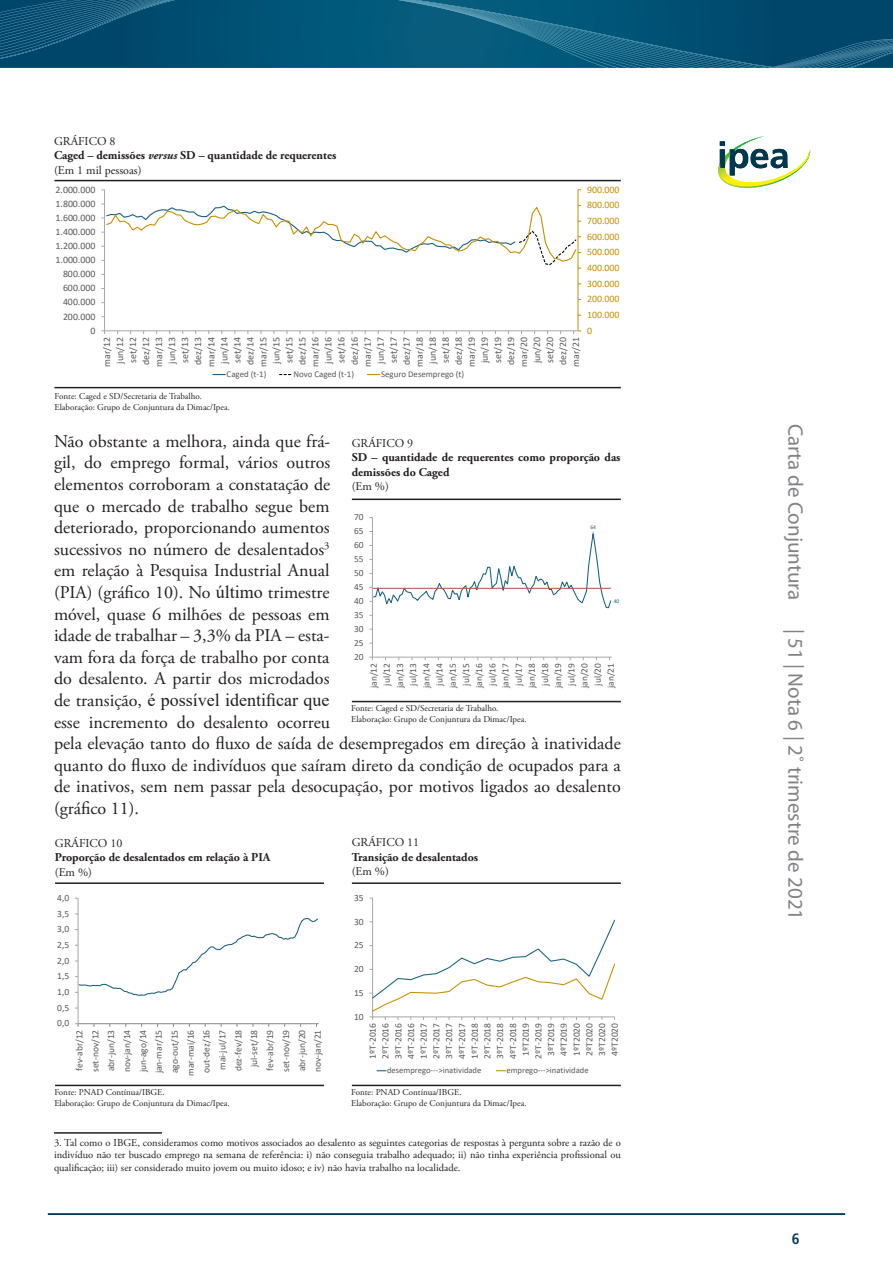
<style>
.page{position:relative;width:893px;height:1263px;background:#fff}
.page>*{position:absolute;margin:0;border:0;box-sizing:border-box;transform-origin:0 0}
.t1{font:21px "Myriad Pro";color:#808285}
.corpo_de_texto{font:18px/21.6px "Adobe Garamond Pro";color:#231f20}
.t2{font:700 condensed 15px "Frutiger LT Pro";color:#013d59}
.t3{font:700 12px/14.4px "Adobe Garamond Pro";color:#231f20}
.t4{font:12px "Adobe Garamond Pro";color:#231f20}
.t5{font:10.5px/12.6px "Adobe Garamond Pro";color:#231f20;text-align:justify}
.t6{font:9.9px/13px "Calibri";color:#595959;text-align:center}
.t7{font:9.9px "Calibri";color:#c59000}
.t8{font:9.6px/12.8px "Calibri";color:#595959;text-align:center}
.t9{font:9.45px/13.2px "Calibri";letter-spacing:-.005em;color:#595959;text-align:justify}
.t10{font:9px "Adobe Garamond Pro";color:#231f20}
.t11{font:8.85px "Calibri";color:#595959}
.t12{font:8.55px "Calibri";color:#595959}
.t13{font:5.7px "Calibri";color:#176180}
.s1{font-style:italic}
.s2{font-family:"Times New Roman"}
</style>
<div class="page">
<hr style="left:48px;top:1213px;width:797px;height:2px;background:#013d59">
<svg style="left:718px;top:136px;width:93px;height:52px"></svg>
<svg style="left:0;top:0;width:398px;height:68px;background:#045275"></svg>
<svg style="left:398px;top:0;width:495px;height:68px;background:#0a587a"></svg>
<hr style="left:54px;top:1132px;width:108px;height:2px;background:#231f20">
<hr style="left:54px;top:180px;width:567px;height:1px;background:#231f20">
<hr style="left:54px;top:387px;width:567px;height:1px;background:#231f20">
<hr style="left:578px;top:190px;width:1px;height:141px;background:#c59000">
<hr style="left:104px;top:190px;width:1px;height:141px;background:#a6a6a6">
<hr style="left:105px;top:331px;width:473px;height:1px;background:#a6a6a6">
<svg style="left:544px;top:230px;width:37px;height:39px"></svg>
<svg style="left:101px;top:204px;width:476px;height:58px"></svg>
<svg style="left:213px;top:374px;width:12px;height:1px"></svg>
<svg style="left:367px;top:374px;width:13px;height:1px"></svg>
<hr style="left:352px;top:701px;width:269px;height:1px;background:#231f20">
<hr style="left:352px;top:499px;width:269px;height:1px;background:#231f20">
<hr style="left:372px;top:518px;width:1px;height:139px;background:#a6a6a6">
<hr style="left:372px;top:657px;width:240px;height:1px;background:#a6a6a6">
<svg style="left:369px;top:531px;width:243px;height:78px"></svg>
<hr style="left:352px;top:1085px;width:269px;height:1px;background:#231f20">
<hr style="left:352px;top:882px;width:269px;height:2px;background:#231f20">
<hr style="left:372px;top:898px;width:1px;height:119px;background:#a6a6a6">
<svg style="left:370px;top:919px;width:245px;height:101px"></svg>
<hr style="left:55px;top:1085px;width:269px;height:1px;background:#231f20">
<hr style="left:55px;top:882px;width:269px;height:2px;background:#231f20">
<hr style="left:78px;top:898px;width:1px;height:126px;background:#a6a6a6">
<hr style="left:78px;top:1023px;width:241px;height:1px;background:#868686">
<svg style="left:75px;top:1023px;width:4px;height:4px"></svg>
<svg style="left:75px;top:914px;width:243px;height:82px"></svg>
<p class="t4" style="left:54px;top:134px;width:63px">GRÁFICO 8</p>
<p class="t3" style="left:54px;top:148px;width:284px">Caged – demissões <span class="s1">versus</span> SD – quantidade de requerentes</p>
<p class="t4" style="left:54px;top:163px;width:89px">(Em 1 mil pessoas)</p>
<p class="t6" style="left:56px;top:183px;width:41px">2.000.000</p>
<p class="t6" style="left:56px;top:197px;width:41px">1.800.000</p>
<p class="t6" style="left:56px;top:211px;width:41px">1.600.000</p>
<p class="t6" style="left:56px;top:225px;width:41px">1.400.000</p>
<p class="t6" style="left:56px;top:239px;width:41px">1.200.000</p>
<p class="t6" style="left:56px;top:253px;width:41px">1.000.000</p>
<p class="t6" style="left:63px;top:267px;width:34px">800.000</p>
<p class="t6" style="left:63px;top:281px;width:34px">600.000</p>
<p class="t6" style="left:63px;top:295px;width:34px">400.000</p>
<p class="t6" style="left:63px;top:309px;width:34px">200.000</p>
<p class="t6" style="left:90px;top:324px;width:6px">0</p>
<p class="t7" style="left:587px;top:182px;width:34px">900.000</p>
<p class="t7" style="left:587px;top:198px;width:34px">800.000</p>
<p class="t7" style="left:587px;top:214px;width:34px">700.000</p>
<p class="t7" style="left:587px;top:229px;width:34px">600.000</p>
<p class="t7" style="left:587px;top:245px;width:34px">500.000</p>
<p class="t7" style="left:587px;top:261px;width:34px">400.000</p>
<p class="t7" style="left:587px;top:276px;width:34px">300.000</p>
<p class="t7" style="left:587px;top:292px;width:34px">200.000</p>
<p class="t7" style="left:587px;top:308px;width:34px">100.000</p>
<p class="t7" style="left:587px;top:323px;width:6px">0</p>
<p class="t6" style="left:100px;top:367px;width:31px;rotate:-90deg">mar/12 jun/12 set/12 dez/12 mar/13 jun/13 set/13 dez/13 mar/14 jun/14 set/14 dez/14 mar/15 jun/15 set/15 dez/15 mar/16 jun/16 set/16 dez/16 mar/17 jun/17 set/17 dez/17 mar/18 jun/18 set/18 dez/18 mar/19 jun/19 set/19 dez/19 mar/20 jun/20 set/20 dez/20 mar/21</p>
<p class="t11" style="left:227px;top:368px;width:41px">Caged (t-1)</p>
<p class="t11" style="left:293px;top:368px;width:62px">Novo Caged (t-1)</p>
<p class="t11" style="left:381px;top:368px;width:85px">Seguro Desemprego (t)</p>
<p class="t10" style="left:55px;top:391px;width:149px">Fonte: Caged e SD/Secretaria de Trabalho.</p>
<p class="t10" style="left:55px;top:402px;width:177px">Elaboração: Grupo de Conjuntura da Dimac/Ipea.</p>
<p class="corpo_de_texto" style="left:54px;top:431px;width:568px">Não obstante a melhora, ainda que frá-<br>gil, do emprego formal, vários outros<br>elementos corroboram a constatação de<br>que o mercado de trabalho segue bem<br>deteriorado, proporcionando aumentos<br>sucessivos no número de desalentados<sup>3<br></sup>em relação à Pesquisa Industrial Anual<br>(PIA) (gráfico 10). No <span class="s2">último</span> trimestre<br>móvel, quase 6 milhões de pessoas em<br>idade de trabalhar – 3,3% da PIA – esta-<br>vam fora da força de trabalho por conta<br>do desalento. A partir dos microdados<br>de transição, <span class="s2">é possível identificar que<br></span>esse incremento do desalento ocorreu<br>pela elevação tanto do fluxo de saída de desempregados em direção à inatividade quanto do fluxo de indivíduos que saíram direto da condição de ocupados para a de inativos, sem nem passar pela desocupação, por motivos ligados ao desalento (gráfico 11).</p>
<p class="t4" style="left:352px;top:436px;width:63px">GRÁFICO 9</p>
<p class="t3" style="left:352px;top:451px;width:270px">SD – quantidade de requerentes como proporção das demissões do Caged</p>
<p class="t4" style="left:352px;top:479px;width:39px">(Em %)</p>
<p class="t9" style="left:354px;top:510px;width:11px">70</p>
<p class="t13" style="left:590px;top:523px;width:7px">64</p>
<p class="t9" style="left:354px;top:524px;width:11px">65</p>
<p class="t9" style="left:354px;top:538px;width:11px">60</p>
<p class="t9" style="left:354px;top:552px;width:11px">55</p>
<p class="t9" style="left:354px;top:566px;width:11px">50</p>
<p class="t9" style="left:354px;top:580px;width:11px">45</p>
<p class="t9" style="left:354px;top:594px;width:11px">40</p>
<p class="t13" style="left:614px;top:597px;width:7px">40</p>
<p class="t9" style="left:354px;top:608px;width:11px">35</p>
<p class="t9" style="left:354px;top:622px;width:11px">30</p>
<p class="t9" style="left:354px;top:636px;width:11px">25</p>
<p class="t9" style="left:354px;top:650px;width:11px">20</p>
<p class="t9" style="left:367px;top:688px;width:26px;rotate:-90deg">jan/12 jul/12 jan/13 jul/13 jan/14 jul/14 jan/15 jul/15 jan/16 jul/16 jan/17 jul/17 jan/18 jul/18 jan/19 jul/19 jan/20 jul/20 jan/21</p>
<p class="t10" style="left:351px;top:703px;width:149px">Fonte: Caged e SD/Secretaria de Trabalho.</p>
<p class="t10" style="left:351px;top:714px;width:177px">Elaboração: Grupo de Conjuntura da Dimac/Ipea.</p>
<p class="t4" style="left:55px;top:836px;width:69px">GRÁFICO 10</p>
<p class="t3" style="left:55px;top:850px;width:217px">Proporção de desalentados em relação à PIA</p>
<p class="t4" style="left:55px;top:865px;width:39px">(Em %)</p>
<p class="t8" style="left:57px;top:891px;width:14px">4,0</p>
<p class="t8" style="left:57px;top:907px;width:14px">3,5</p>
<p class="t8" style="left:57px;top:922px;width:14px">3,0</p>
<p class="t8" style="left:57px;top:938px;width:14px">2,5</p>
<p class="t8" style="left:57px;top:954px;width:14px">2,0</p>
<p class="t8" style="left:57px;top:969px;width:14px">1,5</p>
<p class="t8" style="left:57px;top:985px;width:14px">1,0</p>
<p class="t8" style="left:57px;top:1001px;width:14px">0,5</p>
<p class="t8" style="left:57px;top:1017px;width:14px">0,0</p>
<p class="t8" style="left:71px;top:1076px;width:48px;line-height:15.9px;text-align:right;rotate:-90deg">fev-abr/12 set-nov/12 abr-jun/13 nov-jan/14 jun-ago/14 jan-mar/15 ago-out/15 mar-mai/16 out-dez/16 mai-jul/17 dez-fev/18 jul-set/18 fev-abr/19 set-nov/19 abr-jun/20 nov-jan/21</p>
<p class="t10" style="left:54px;top:1087px;width:112px">Fonte: PNAD Contínua/IBGE.</p>
<p class="t10" style="left:54px;top:1098px;width:177px">Elaboração: Grupo de Conjuntura da Dimac/Ipea.</p>
<p class="t4" style="left:352px;top:835px;width:69px">GRÁFICO 11</p>
<p class="t3" style="left:352px;top:850px;width:128px">Transição de desalentados</p>
<p class="t4" style="left:352px;top:864px;width:39px">(Em %)</p>
<p class="t8" style="left:354px;top:891px;width:11px">35</p>
<p class="t8" style="left:354px;top:915px;width:11px">30</p>
<p class="t8" style="left:354px;top:938px;width:11px">25</p>
<p class="t8" style="left:354px;top:962px;width:11px">20</p>
<p class="t8" style="left:354px;top:986px;width:11px">15</p>
<p class="t8" style="left:354px;top:1010px;width:11px">10</p>
<p class="t8" style="left:366px;top:1059px;width:37px;rotate:-90deg">1ºT-2016<br>2ºT-2016<br>3ºT-2016<br>4ºT-2016<br>1ºT-2017<br>2ºT-2017<br>3ºT-2017<br>4ºT-2017<br>1ºT-2018<br>2ºT-2018<br>3ºT-2018<br>4ºT-2018<br>1ºT2019<br>2ºT-2019<br>3ºT2019<br>4ºT2019<br>1ºT2020<br>2ºT2020<br>3ºT2020<br>4ºT2020</p>
<p class="t12" style="left:387px;top:1064px;width:96px">desemprego---&gt;inatividade</p>
<p class="t12" style="left:506px;top:1064px;width:84px">emprego---&gt;inatividade</p>
<p class="t10" style="left:351px;top:1087px;width:112px">Fonte: PNAD Contínua/IBGE.</p>
<p class="t10" style="left:351px;top:1098px;width:177px">Elaboração: Grupo de Conjuntura da Dimac/Ipea.</p>
<p class="t5" style="left:54px;top:1136px;width:568px">3. Tal como o IBGE, consideramos como motivos associados ao desalento as seguintes categorias de respostas à pergunta sobre a razão de o indivíduo não ter buscado emprego na semana de referência: i) não conseguia trabalho adequado; ii) não tinha experiência profissional ou qualificação; iii) ser considerado muito jovem ou muito idoso; e iv) não havia trabalho na localidade.</p>
<p class="t1" style="left:808px;top:424px;width:178px;rotate:90deg">Carta de Conjuntura</p>
<p class="t1" style="left:808px;top:628px;width:293px;rotate:90deg">| 51 | Nota 6 | 2˚ trimestre de 2021</p>
<p class="t2" style="left:792px;top:1230px;width:9px">6</p>
</div>
